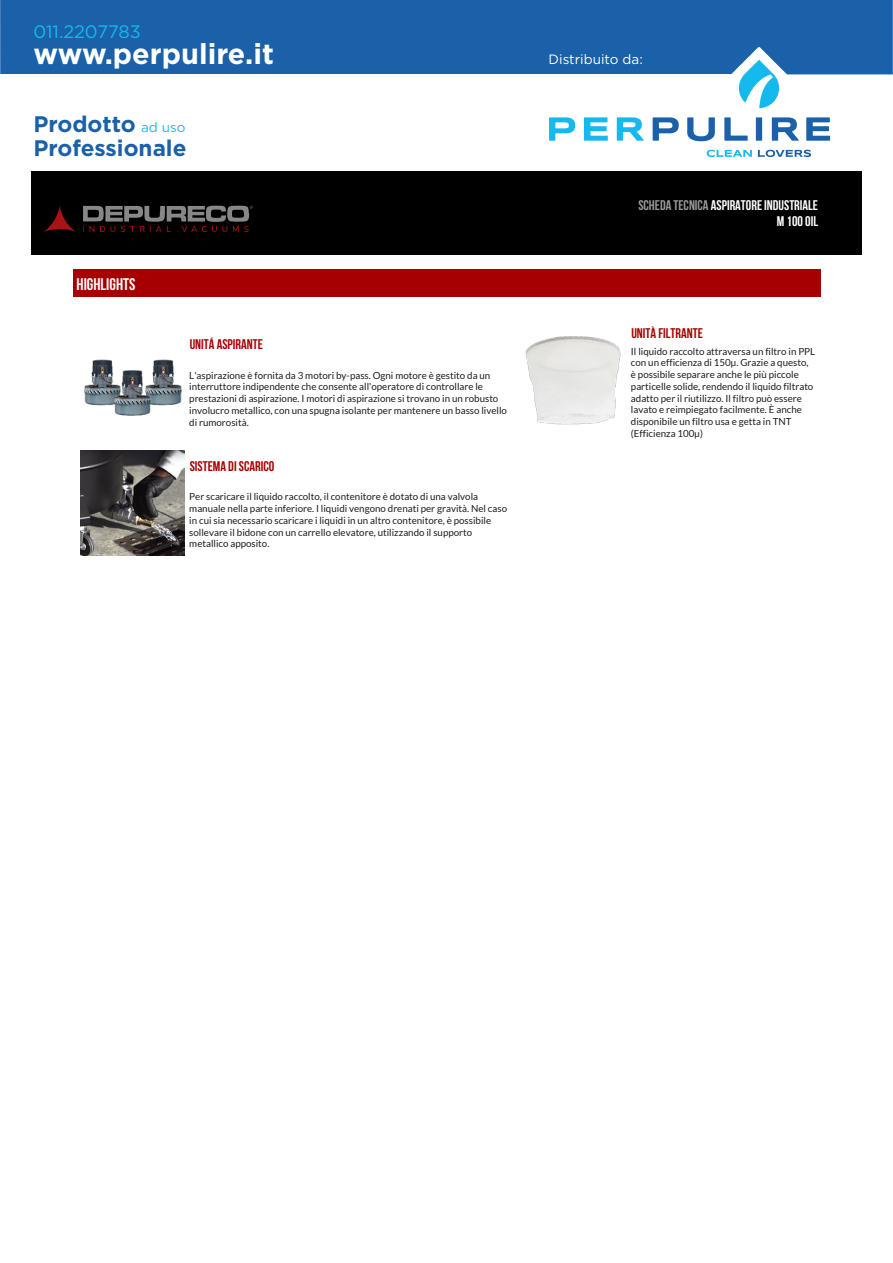
<style>
.page{position:relative;width:893px;height:1263px;background:#fff}
.page>*{position:absolute;margin:0;border:0;box-sizing:border-box;transform-origin:0 0}
.t1{font:700 28.65px "Gotham";color:#fff}
.t2{font:700 22.5px/24px "Gotham";color:#1a61aa}
.t3{font:18px "Gotham";color:#14baed}
.t4{font:700 16.8px "Bebas Neue";color:#fff}
.t5{font:700 13.95px "Bebas Neue";color:#a70000}
.t6{font:700 13.95px/16.6px "Bebas Neue";color:#fff;text-align:right}
.t7{font:13.5px "Gotham";color:#fff}
.t8{font:9.75px/11.7px "Lato";color:#1d1d1b}
.s1{font-weight:400;font-size:13.5px;color:#14baed}
.s2{color:#999}
</style>
<div class="page">
<div style="left:31px;top:171px;width:831px;height:84px;background:#000"></div>
<svg style="left:83px;top:206px;width:170px;height:26px"></svg>
<svg style="left:44px;top:206px;width:32px;height:26px"></svg>
<div style="left:73px;top:270px;width:747px;height:27px;background:#a70000"></div>
<img style="left:84px;top:359px;width:98px;height:57px">
<img style="left:525px;top:336px;width:96px;height:89px">
<img style="left:80px;top:451px;width:105px;height:104px">
<svg style="left:549px;top:117px;width:26px;height:24px"></svg>
<svg style="left:584px;top:117px;width:24px;height:24px"></svg>
<svg style="left:617px;top:117px;width:27px;height:24px"></svg>
<svg style="left:653px;top:117px;width:26px;height:24px"></svg>
<svg style="left:687px;top:117px;width:28px;height:24px"></svg>
<svg style="left:724px;top:117px;width:24px;height:24px"></svg>
<div style="left:756px;top:117px;width:6px;height:24px;background:#1a61aa"></div>
<svg style="left:772px;top:117px;width:27px;height:24px"></svg>
<svg style="left:806px;top:117px;width:24px;height:24px"></svg>
<svg style="left:707px;top:150px;width:45px;height:7px"></svg>
<svg style="left:758px;top:150px;width:53px;height:7px"></svg>
<svg style="left:739px;top:74px;width:40px;height:34px"></svg>
<div style="left:0;top:0;width:893px;height:74px;background:#1a61aa"></div>
<h3 class="t3" style="left:33px;top:22px;width:109px">011.2207783</h3>
<h1 class="t1" style="left:33px;top:37px;width:242px">www.perpulire.it</h1>
<h2 class="t2" style="left:33px;top:111px;width:155px">Prodotto <span class="s1">ad uso<br></span>Professionale</h2>
<h3 class="t4" style="left:77px;top:275px;width:60px">HIGHLIGHTS</h3>
<h3 class="t5" style="left:190px;top:336px;width:75px">UNITÁ ASPIRANTE</h3>
<p class="t8" style="left:189px;top:369px;width:319px">L'aspirazione è fornita da 3 motori by-pass. Ogni motore è gestito da un interruttore indipendente che consente all'operatore di controllare le prestazioni di aspirazione. I motori di aspirazione si trovano in un robusto involucro metallico, con una spugna isolante per mantenere un basso livello di rumorosità.</p>
<h3 class="t5" style="left:190px;top:458px;width:86px">SISTEMA DI SCARICO</h3>
<p class="t8" style="left:189px;top:491px;width:319px">Per scaricare il liquido raccolto, il contenitore è dotato di una valvola manuale nella parte inferiore. I liquidi vengono drenati per gravità. Nel caso in cui sia necessario scaricare i liquidi in un altro contenitore, è possibile sollevare il bidone con un carrello elevatore, utilizzando il supporto metallico apposito.</p>
<h3 class="t7" style="left:549px;top:52px;width:96px">Distribuito da:</h3>
<h3 class="t6" style="left:638px;top:196px;width:181px"><span class="s2">SCHEDA TECNICA</span> ASPIRATORE INDUSTRIALE<br>M 100 OIL</h3>
<h3 class="t5" style="left:631px;top:325px;width:73px">UNITÀ FILTRANTE</h3>
<p class="t8" style="left:631px;top:345px;width:186px">Il liquido raccolto attraversa un filtro in PPL con un efficienza di 150µ. Grazie a questo, è possibile separare anche le più piccole particelle solide, rendendo il liquido filtrato adatto per il riutilizzo. Il filtro può essere lavato e reimpiegato facilmente. È anche disponibile un filtro usa e getta in TNT (Efficienza 100µ)</p>
</div>
